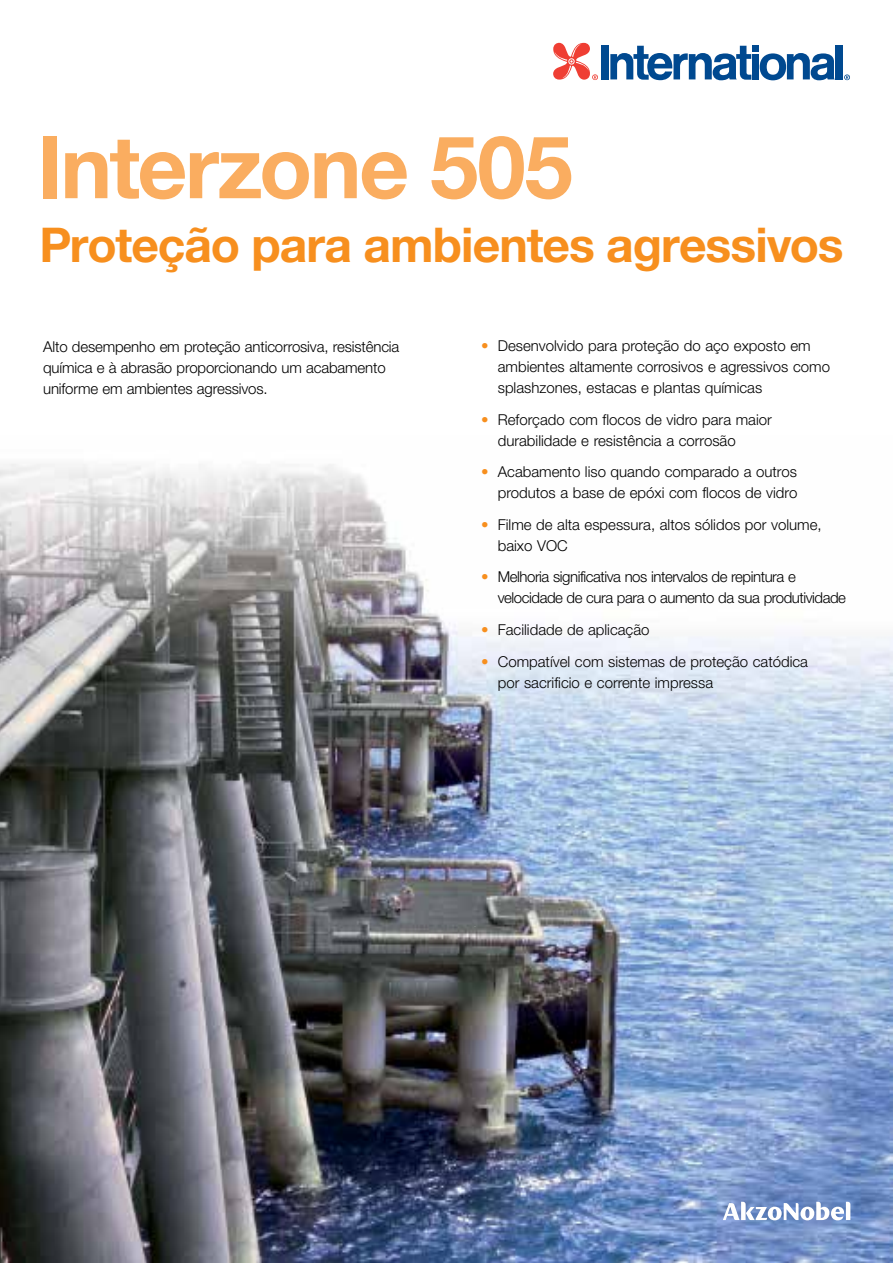
<style>
.page{position:relative;width:893px;height:1263px;background:#fff}
.page>*{position:absolute;margin:0;border:0;box-sizing:border-box;transform-origin:0 0}
.t1{font:700 87px "Helvetica Neue LT Pro";letter-spacing:-.025em;color:#faad60}
.t2{font:700 48px "Helvetica Neue LT Pro";letter-spacing:-.02em;color:#f78f1e}
.t3{font:300 15px/21px "Helvetica Neue LT Pro";color:#000}
.t4{font:300 15px/21px "Helvetica Neue LT Pro";letter-spacing:-.03em;color:#000}
.s1{color:#f78f1e}
</style>
<div class="page">
<img style="left:0;top:463px;width:893px;height:800px">
<svg style="left:723px;top:1202px;width:127px;height:18px"></svg>
<div style="left:836px;top:45px;width:7px;height:34px;background:#004990"></div>
<div style="left:752px;top:45px;width:7px;height:6px;background:#004990"></div>
<div style="left:752px;top:54px;width:7px;height:25px;background:#004990"></div>
<div style="left:601px;top:45px;width:7px;height:34px;background:#004990"></div>
<svg style="left:610px;top:46px;width:141px;height:34px"></svg>
<svg style="left:760px;top:53px;width:75px;height:27px"></svg>
<svg style="left:553px;top:43px;width:45px;height:37px"></svg>
<svg style="left:844px;top:74px;width:6px;height:6px"></svg>
<h1 class="t1" style="left:37px;top:112px;width:537px">Interzone 505</h1>
<h2 class="t2" style="left:39px;top:215px;width:806px">Proteção para ambientes agressivos</h2>
<p class="t3" style="left:43px;top:336px;width:358px">Alto desempenho em proteção anticorrosiva, resistência química e à abrasão proporcionando um acabamento uniforme em ambientes agressivos.</p>
<p class="t3" style="left:498px;top:335px;width:334px;text-indent:-17px"><span class="s1">•</span> Desenvolvido para proteção do aço exposto em ambientes altamente corrosivos e agressivos como splashzones, estacas e plantas químicas</p>
<p class="t3" style="left:498px;top:408px;width:276px;text-indent:-17px"><span class="s1">•</span> Reforçado com flocos de vidro para maior durabilidade e resistência a corrosão</p>
<p class="t3" style="left:481px;top:461px;width:318px;text-align:right"><span class="s1">•</span> Acabamento liso quando comparado a outros produtos a base de epóxi com flocos de vidro</p>
<p class="t3" style="left:498px;top:514px;width:325px;text-indent:-17px"><span class="s1">•</span> Filme de alta espessura, altos sólidos por volume, baixo VOC</p>
<p class="t4" style="left:498px;top:566px;width:350px;text-indent:-17px"><span class="s1">•</span> Melhoria significativa nos intervalos de repintura e velocidade de cura para o aumento da sua produtividade</p>
<p class="t3" style="left:481px;top:619px;width:170px"><span class="s1">•</span> Facilidade de aplicação</p>
<p class="t3" style="left:498px;top:651px;width:312px;text-indent:-17px"><span class="s1">•</span> Compatível com sistemas de proteção catódica por sacrificio e corrente impressa</p>
</div>
